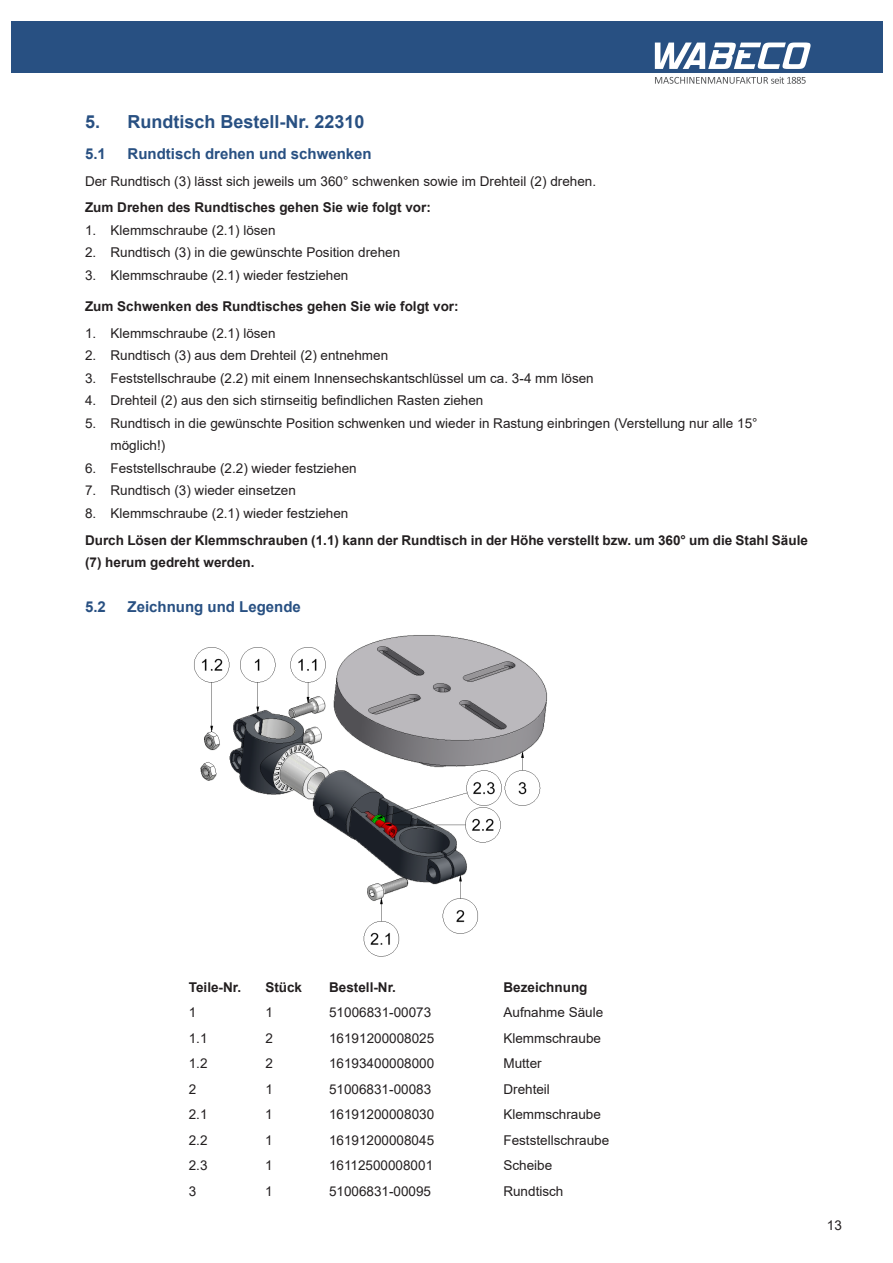
<style>
.page{position:relative;width:893px;height:1263px;background:#fff}
.page>*{position:absolute;margin:0;border:0;box-sizing:border-box;transform-origin:0 0}
.t1{font:700 18px "Arial";color:#285082}
.t2{font:700 15px "Arial";color:#285082}
.t3{font:13.5px/22.5px "Arial";color:#231f20}
.t4{font:700 13.5px/22.5px "Arial";color:#231f20}
</style>
<div class="page">
<div style="left:11px;top:21px;width:871px;height:51px;background:#285082"></div>
<svg style="left:655px;top:43px;width:156px;height:26px"></svg>
<svg style="left:655px;top:77px;width:151px;height:7px"></svg>
<img style="left:194px;top:635px;width:354px;height:322px">
<h1 class="t1" style="left:85px;top:109px;width:281px">5. Rundtisch Bestell-Nr. 22310</h1>
<p class="t2" style="left:85px;top:143px;width:22px">5.1</p>
<p class="t2" style="left:128px;top:143px;width:246px">Rundtisch drehen und schwenken</p>
<p class="t3" style="left:85px;top:170px;width:513px">Der Rundtisch (3) lässt sich jeweils um 360° schwenken sowie im Drehteil (2) drehen.</p>
<p class="t4" style="left:85px;top:197px;width:347px">Zum Drehen des Rundtisches gehen Sie wie folgt vor:</p>
<p class="t3" style="left:85px;top:219px;width:192px">1. Klemmschraube (2.1) lösen</p>
<p class="t3" style="left:85px;top:241px;width:317px">2. Rundtisch (3) in die gewünschte Position drehen</p>
<p class="t3" style="left:85px;top:264px;width:265px">3. Klemmschraube (2.1) wieder festziehen</p>
<p class="t4" style="left:85px;top:295px;width:375px">Zum Schwenken des Rundtisches gehen Sie wie folgt vor:</p>
<p class="t3" style="left:85px;top:322px;width:192px">1. Klemmschraube (2.1) lösen</p>
<p class="t3" style="left:85px;top:344px;width:305px">2. Rundtisch (3) aus dem Drehteil (2) entnehmen</p>
<p class="t3" style="left:85px;top:367px;width:510px">3. Feststellschraube (2.2) mit einem Innensechskantschlüssel um ca. 3-4 mm lösen</p>
<p class="t3" style="left:85px;top:389px;width:400px">4. Drehteil (2) aus den sich stirnseitig befindlichen Rasten ziehen</p>
<p class="t3" style="left:111px;top:412px;width:649px;text-indent:-26px">5. Rundtisch in die gewünschte Position schwenken und wieder in Rastung einbringen (Verstellung nur alle 15° möglich!)</p>
<p class="t3" style="left:85px;top:457px;width:273px">6. Feststellschraube (2.2) wieder festziehen</p>
<p class="t3" style="left:85px;top:479px;width:212px">7. Rundtisch (3) wieder einsetzen</p>
<p class="t3" style="left:85px;top:502px;width:265px">8. Klemmschraube (2.1) wieder festziehen</p>
<p class="t4" style="left:85px;top:529px;width:724px">Durch Lösen der Klemmschrauben (1.1) kann der Rundtisch in der Höhe verstellt bzw. um 360° um die Stahl Säule (7) herum gedreht werden.</p>
<p class="t2" style="left:85px;top:596px;width:22px">5.2</p>
<p class="t2" style="left:128px;top:596px;width:175px">Zeichnung und Legende</p>
<p class="t4" style="left:189px;top:976px;width:54px">Teile-Nr.</p>
<p class="t4" style="left:265px;top:976px;width:38px">Stück</p>
<p class="t4" style="left:329px;top:976px;width:68px">Bestell-Nr.</p>
<p class="t4" style="left:503px;top:976px;width:86px">Bezeichnung</p>
<p class="t3" style="left:189px;top:1001px;width:9px">1</p>
<p class="t3" style="left:265px;top:1001px;width:9px">1</p>
<p class="t3" style="left:329px;top:1001px;width:104px">51006831-00073</p>
<p class="t3" style="left:503px;top:1001px;width:101px">Aufnahme Säule</p>
<p class="t3" style="left:189px;top:1026px;width:20px">1.1</p>
<p class="t3" style="left:265px;top:1026px;width:9px">2</p>
<p class="t3" style="left:329px;top:1026px;width:107px">16191200008025</p>
<p class="t3" style="left:503px;top:1026px;width:99px">Klemmschraube</p>
<p class="t3" style="left:189px;top:1052px;width:20px">1.2</p>
<p class="t3" style="left:265px;top:1052px;width:9px">2</p>
<p class="t3" style="left:329px;top:1052px;width:107px">16193400008000</p>
<p class="t3" style="left:503px;top:1052px;width:40px">Mutter</p>
<p class="t3" style="left:189px;top:1077px;width:9px">2</p>
<p class="t3" style="left:265px;top:1077px;width:9px">1</p>
<p class="t3" style="left:329px;top:1077px;width:104px">51006831-00083</p>
<p class="t3" style="left:503px;top:1077px;width:48px">Drehteil</p>
<p class="t3" style="left:189px;top:1103px;width:20px">2.1</p>
<p class="t3" style="left:265px;top:1103px;width:9px">1</p>
<p class="t3" style="left:329px;top:1103px;width:107px">16191200008030</p>
<p class="t3" style="left:503px;top:1103px;width:99px">Klemmschraube</p>
<p class="t3" style="left:189px;top:1128px;width:20px">2.2</p>
<p class="t3" style="left:265px;top:1128px;width:9px">1</p>
<p class="t3" style="left:329px;top:1128px;width:107px">16191200008045</p>
<p class="t3" style="left:503px;top:1128px;width:107px">Feststellschraube</p>
<p class="t3" style="left:189px;top:1154px;width:20px">2.3</p>
<p class="t3" style="left:265px;top:1154px;width:9px">1</p>
<p class="t3" style="left:329px;top:1154px;width:106px">16112500008001</p>
<p class="t3" style="left:503px;top:1154px;width:50px">Scheibe</p>
<p class="t3" style="left:189px;top:1179px;width:9px">3</p>
<p class="t3" style="left:265px;top:1179px;width:9px">1</p>
<p class="t3" style="left:329px;top:1179px;width:104px">51006831-00095</p>
<p class="t3" style="left:503px;top:1179px;width:62px">Rundtisch</p>
<p class="t3" style="left:827px;top:1214px;width:17px">13</p>
</div>
